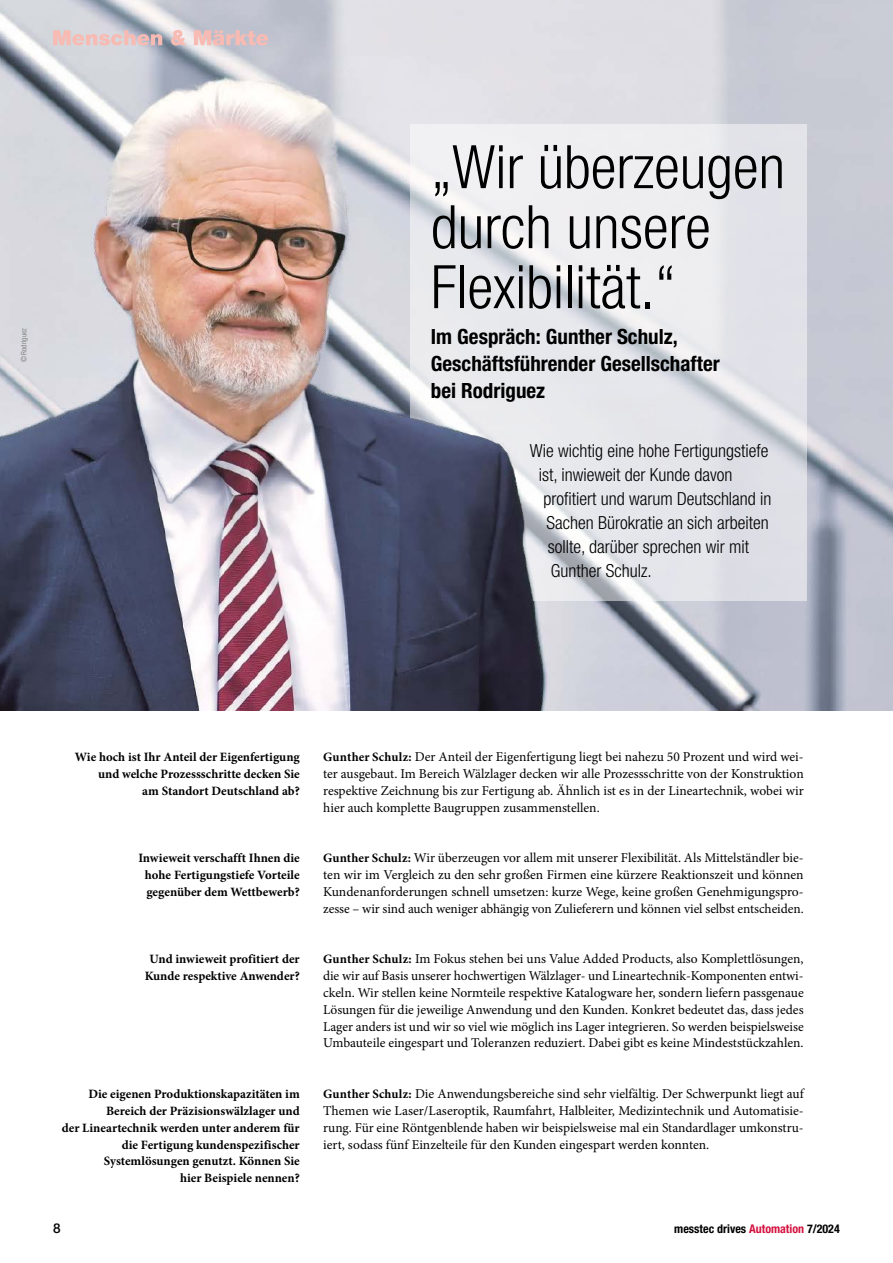
<style>
.page{position:relative;width:893px;height:1263px;background:#fff}
.page>*{position:absolute;margin:0;border:0;box-sizing:border-box;transform-origin:0 0}
.t1{font:300 condensed 60px/60px "Helvetica Neue LT Std";color:#000}
.t2{font:700 condensed 21px/27px "Helvetica Neue LT Std";color:#000}
.t3{font:300 condensed 18px "Helvetica Neue LT Std";color:#000}
.t4{font:13.5px/16.8px "Minion Pro";letter-spacing:-.005em;color:#000;text-align:justify}
.t5{font:500 13.5px "Helvetica Neue LT Std";color:#000}
.t6{font:700 12.75px/16.8px "Minion Pro";color:#000;text-align:right}
.t7{font:700 condensed 12px "Helvetica Neue LT Std";color:#000}
.t8{font:300 condensed 7.5px "Helvetica Neue LT Std";color:#706f6f}
.s1{font-weight:700;font-size:12.75px}
.s2{color:#d4103e}
</style>
<div class="page">
<img style="left:0;top:0;width:893px;height:710px">
<svg style="left:410px;top:124px;width:396px;height:477px;background:#d4d5db"></svg>
<svg style="left:53px;top:30px;width:215px;height:16px;background:#ddc1c2"></svg>
<p class="t8" style="left:20px;top:362px;width:36px;rotate:-90deg">© Rodriguez</p>
<h1 class="t1" style="left:431px;top:136px;width:356px">„Wir überzeugen durch unsere<br>Flexibilität.“</h1>
<h2 class="t2" style="left:431px;top:322px;width:290px">Im Gespräch: Gunther Schulz,<br>Geschäftsführender Gesellschafter bei Rodriguez</h2>
<h3 class="t3" style="left:530px;top:440px;width:240px">Wie wichtig eine hohe Fertigungstiefe</h3>
<h3 class="t3" style="left:539px;top:464px;width:195px">ist, inwieweit der Kunde davon</h3>
<h3 class="t3" style="left:543px;top:488px;width:230px">profitiert und warum Deutschland in</h3>
<h3 class="t3" style="left:546px;top:512px;width:224px">Sachen Bürokratie an sich arbeiten</h3>
<h3 class="t3" style="left:548px;top:536px;width:203px">sollte, darüber sprechen wir mit</h3>
<h3 class="t3" style="left:551px;top:560px;width:102px">Gunther Schulz.</h3>
<p class="t6" style="left:75px;top:748px;width:226px">Wie hoch ist Ihr Anteil der Eigenfertigung und welche Prozessschritte decken Sie<br>am Standort Deutschland ab?</p>
<p class="t4" style="left:323px;top:748px;width:482px"><span class="s1">Gunther Schulz:</span> Der Anteil der Eigenfertigung liegt bei nahezu 50 Prozent und wird wei&shy;ter ausgebaut. Im Bereich Wälzlager decken wir alle Prozessschritte von der Konstruktion respektive Zeichnung bis zur Fertigung ab. Ähnlich ist es in der Lineartechnik, wobei wir hier auch komplette Baugruppen zusammenstellen.</p>
<p class="t6" style="left:145px;top:849px;width:156px;text-align:justify;text-indent:-7px">Inwieweit verschafft Ihnen die hohe Fertigungstiefe Vorteile gegenüber dem Wettbewerb?</p>
<p class="t4" style="left:323px;top:849px;width:482px"><span class="s1">Gunther Schulz:</span> Wir überzeugen vor allem mit unserer Flexibilität. Als Mittelständler bie&shy;ten wir im Vergleich zu den sehr großen Firmen eine kürzere Reaktionszeit und können Kundenanforderungen schnell umsetzen: kurze Wege, keine großen Genehmigungspro&shy;zesse – wir sind auch weniger abhängig von Zulieferern und können viel selbst entscheiden.</p>
<p class="t6" style="left:145px;top:950px;width:156px;text-align:center">Und inwieweit profitiert der<br>Kunde respektive Anwender?</p>
<p class="t4" style="left:323px;top:950px;width:482px"><span class="s1">Gunther Schulz:</span> Im Fokus stehen bei uns Value Added Products, also Komplettlösungen, die wir auf Basis unserer hochwertigen Wälzlager- und Lineartechnik-Komponenten entwi&shy;ckeln. Wir stellen keine Normteile respektive Katalogware her, sondern liefern passgenaue Lösungen für die jeweilige Anwendung und den Kunden. Konkret bedeutet das, dass jedes Lager anders ist und wir so viel wie möglich ins Lager integrieren. So werden beispielsweise Umbauteile eingespart und Toleranzen reduziert. Dabei gibt es keine Mindeststückzahlen.</p>
<p class="t6" style="left:62px;top:1085px;width:239px">Die eigenen Produktionskapazitäten im Bereich der Präzisionswälzlager und<br>der Lineartechnik werden unter anderem für die Fertigung kundenspezifischer Systemlösungen genutzt. Können Sie<br>hier Beispiele nennen?</p>
<p class="t4" style="left:323px;top:1085px;width:482px"><span class="s1">Gunther Schulz:</span> Die Anwendungsbereiche sind sehr vielfältig. Der Schwerpunkt liegt auf Themen wie Laser/Laseroptik, Raumfahrt, Halbleiter, Medizintechnik und Automatisie&shy;rung. Für eine Röntgenblende haben wir beispielsweise mal ein Standardlager umkonstru&shy;iert, sodass fünf Einzelteile für den Kunden eingespart werden konnten.</p>
<p class="t5" style="left:53px;top:1220px;width:9px">8</p>
<p class="t7" style="left:674px;top:1221px;width:167px">messtec drives <span class="s2">Automation</span> 7/2024</p>
</div>
